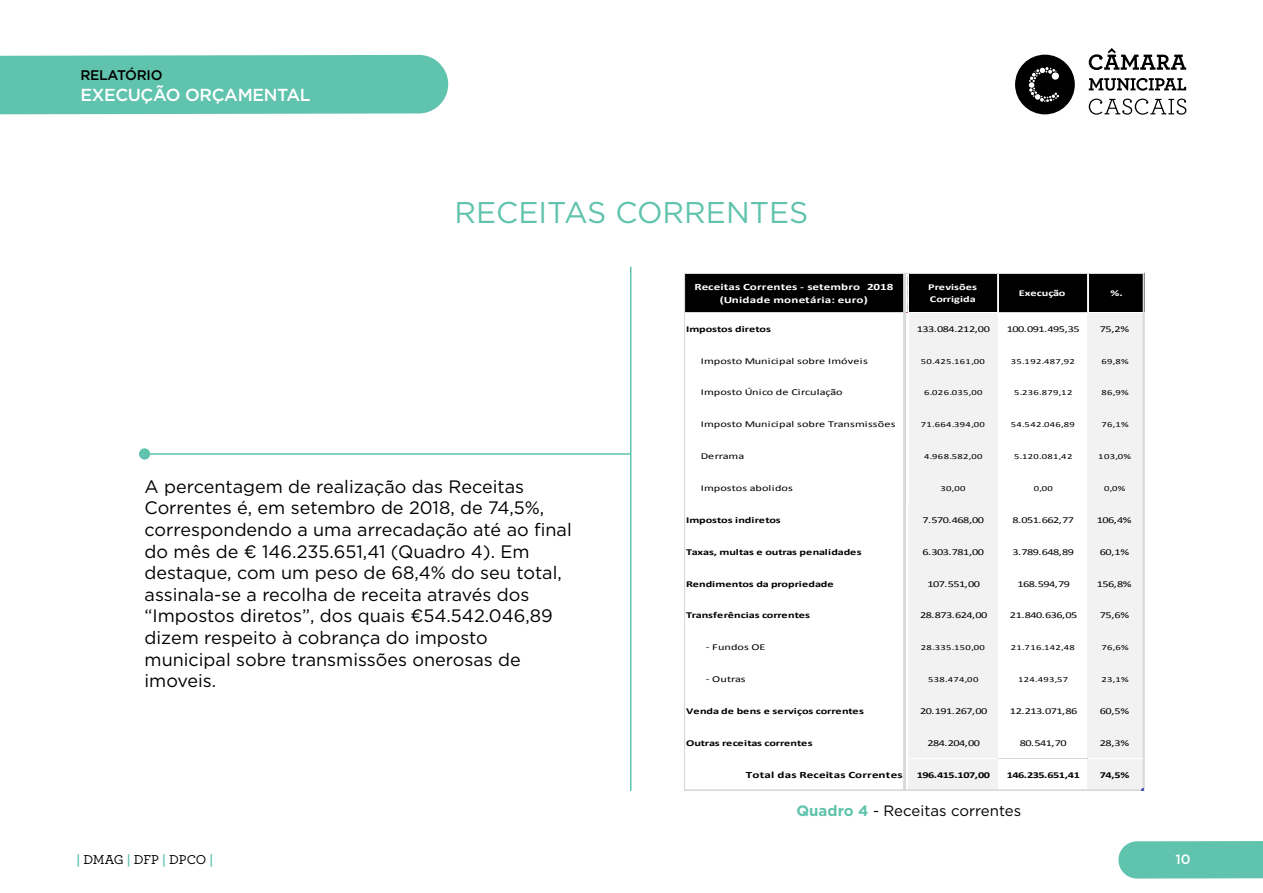
<style>
.page{position:relative;width:1263px;height:893px;background:#fff}
.page>*{position:absolute;margin:0;border:0;box-sizing:border-box;transform-origin:0 0}
.t1{font:30px "Gotham";color:#60c3ad}
.t2{font:18px/21.6px "Gotham";color:#000}
.t3{font:500 17.4px "Gotham";letter-spacing:-.02em;color:#fff}
.t4{font:15px "Gotham";color:#000}
.t5{font:500 13.95px "Gotham";letter-spacing:-.02em;color:#000}
.t6{font:500 13.5px "Archer";letter-spacing:-.005em;color:#000}
.t7{font:500 13.5px "Gotham";color:#fff}
.t8{font:700 9.6px/12.6px "Calibri";letter-spacing:.005em;color:#fff;text-align:center;scale:1.36 1}
.t9{font:700 9.6px "Calibri";letter-spacing:.005em;color:#000;scale:1.36 1}
.t10{font:700 9px "Calibri";letter-spacing:-.005em;color:#000;scale:1.36 1}
.t11{font:9px "Calibri";letter-spacing:-.02em;color:#000;scale:1.36 1}
.t12{font:9px "Calibri";letter-spacing:.005em;color:#000;scale:1.36 1}
.t13{font:9px "Calibri";letter-spacing:-.04em;color:#000;scale:1.36 1}
.t14{font:700 9px/12px "Calibri";letter-spacing:-.005em;color:#fff;scale:1.36 1}
.t15{font:700 9px "Calibri";letter-spacing:-.04em;color:#000;scale:1.36 1}
.t16{font:9px "Calibri";color:#000;scale:1.36 1}
.t17{font:7.8px "Calibri";letter-spacing:.03em;color:#000;scale:1.36 1}
.s1{font-weight:700;color:#60c3ad}
</style>
<div class="page">
<svg style="left:1118px;top:841px;width:145px;height:38px;background:#67c5b1"></svg>
<svg style="left:1089px;top:48px;width:97px;height:22px"></svg>
<svg style="left:1089px;top:99px;width:97px;height:16px"></svg>
<svg style="left:1089px;top:78px;width:97px;height:13px"></svg>
<svg style="left:1015px;top:55px;width:60px;height:59px"></svg>
<div style="left:0;top:55px;width:449px;height:60px;background:#60c3ad"></div>
<hr style="left:145px;top:453px;width:485px;height:2px;background:#60c3ad">
<div style="left:139px;top:448px;width:11px;height:12px;background:#60c3ad;border-radius:50%"></div>
<hr style="left:630px;top:267px;width:1px;height:524px;background:#60c3ad">
<div style="left:684px;top:273px;width:221px;height:40px;background:#000"></div>
<div style="left:908px;top:273px;width:237px;height:40px;background:#000"></div>
<div style="left:908px;top:312px;width:90px;height:479px;background:#f2f2f2"></div>
<div style="left:1088px;top:312px;width:57px;height:479px;background:#f2f2f2"></div>
<hr style="left:685px;top:273px;width:219px;height:1px;background:#d9d9d9">
<hr style="left:685px;top:312px;width:219px;height:1px;background:#d9d9d9">
<hr style="left:908px;top:274px;width:1px;height:38px;background:#fff">
<hr style="left:908px;top:312px;width:90px;height:1px;background:#fff">
<hr style="left:998px;top:312px;width:90px;height:1px;background:#d9d9d9">
<hr style="left:903px;top:274px;width:1px;height:70px;background:#d9d9d9">
<hr style="left:904px;top:274px;width:1px;height:70px;background:#d9d9d9">
<hr style="left:905px;top:274px;width:1px;height:70px;background:#d9d9d9">
<hr style="left:903px;top:344px;width:1px;height:160px;background:#d9d9d9">
<hr style="left:904px;top:344px;width:1px;height:160px;background:#d9d9d9">
<hr style="left:905px;top:344px;width:1px;height:160px;background:#d9d9d9">
<hr style="left:908px;top:758px;width:90px;height:1px;background:#fff">
<hr style="left:998px;top:758px;width:90px;height:1px;background:#d9d9d9">
<hr style="left:685px;top:789px;width:219px;height:1px;background:#d9d9d9">
<hr style="left:685px;top:790px;width:219px;height:1px;background:#d9d9d9">
<hr style="left:685px;top:791px;width:219px;height:1px;background:#d9d9d9">
<hr style="left:684px;top:274px;width:1px;height:516px;background:#d9d9d9">
<hr style="left:903px;top:504px;width:1px;height:286px;background:#d9d9d9">
<hr style="left:904px;top:504px;width:1px;height:286px;background:#d9d9d9">
<hr style="left:905px;top:504px;width:1px;height:286px;background:#d9d9d9">
<hr style="left:908px;top:313px;width:1px;height:191px;background:#fff">
<hr style="left:997px;top:274px;width:1px;height:38px;background:#fff">
<hr style="left:998px;top:274px;width:1px;height:38px;background:#fff">
<hr style="left:1087px;top:274px;width:1px;height:38px;background:#fff">
<hr style="left:1088px;top:274px;width:1px;height:38px;background:#fff">
<hr style="left:1143px;top:274px;width:1px;height:516px;background:#d9d9d9">
<hr style="left:1144px;top:274px;width:1px;height:516px;background:#d9d9d9">
<hr style="left:906px;top:273px;width:237px;height:1px;background:#d9d9d9">
<hr style="left:1088px;top:312px;width:55px;height:1px;background:#fff">
<hr style="left:1088px;top:758px;width:55px;height:1px;background:#fff">
<hr style="left:906px;top:789px;width:237px;height:1px;background:#d9d9d9">
<hr style="left:906px;top:790px;width:237px;height:1px;background:#d9d9d9">
<hr style="left:906px;top:791px;width:237px;height:1px;background:#d9d9d9">
<p class="t5" style="left:80px;top:66px;width:20px">RELAT</p>
<p class="t5" style="left:125px;top:66px;width:36px">ÓRIO</p>
<p class="t3" style="left:80px;top:83px;width:232px">EXECUÇÃO ORÇAMENTAL</p>
<h1 class="t1" style="left:454px;top:193px;width:39px">Recei</h1>
<h1 class="t1" style="left:547px;top:193px;width:113px">tas Corren</h1>
<h1 class="t1" style="left:750px;top:193px;width:60px">tes</h1>
<p class="t8" style="left:694px;top:281px;width:148px">Receitas Correntes - setembro 2018 (Unidade monetária: euro)</p>
<p class="t8" style="left:907px;top:268px;width:7px;text-align:justify">C o l</p>
<p class="t14" style="left:928px;top:281px;width:37px">Previsões<br>Corrigida</p>
<p class="t14" style="left:1019px;top:287px;width:36px">Execução</p>
<p class="t14" style="left:1110px;top:287px;width:11px">%.</p>
<p class="t2" style="left:145px;top:475px;width:429px">A percentagem de realização das Receitas Correntes é, em setembro de 2018, de 74,5%, correspondendo a uma arrecadação até ao final do mês de € 146.235.651,41 (Quadro 4). Em destaque, com um peso de 68,4% do seu total, assinala-se a recolha de receita através dos “Impostos diretos”, dos quais €54.542.046,89 dizem respeito à cobrança do imposto municipal sobre transmissões onerosas de imoveis.</p>
<p class="t10" style="left:686px;top:323px;width:64px">Impostos diretos</p>
<p class="t13" style="left:917px;top:323px;width:55px">133.084.212,00</p>
<p class="t13" style="left:1007px;top:323px;width:55px">100.091.495,35</p>
<p class="t11" style="left:1100px;top:323px;width:23px">75,2%</p>
<p class="t12" style="left:701px;top:355px;width:124px">Imposto Municipal sobre Imóveis</p>
<p class="t17" style="left:921px;top:356px;width:49px">50.425.161,00</p>
<p class="t17" style="left:1011px;top:356px;width:49px">35.192.487,92</p>
<p class="t17" style="left:1101px;top:356px;width:21px">69,8%</p>
<p class="t16" style="left:701px;top:387px;width:106px">Imposto Único de Circulação</p>
<p class="t17" style="left:924px;top:388px;width:44px">6.026.035,00</p>
<p class="t17" style="left:1014px;top:388px;width:44px">5.236.879,12</p>
<p class="t17" style="left:1101px;top:388px;width:21px">86,9%</p>
<p class="t12" style="left:701px;top:419px;width:145px">Imposto Municipal sobre Transmissões</p>
<p class="t17" style="left:921px;top:420px;width:49px">71.664.394,00</p>
<p class="t17" style="left:1011px;top:420px;width:49px">54.542.046,89</p>
<p class="t17" style="left:1101px;top:420px;width:21px">76,1%</p>
<p class="t11" style="left:701px;top:450px;width:33px">Derrama</p>
<p class="t17" style="left:924px;top:452px;width:44px">4.968.582,00</p>
<p class="t17" style="left:1014px;top:452px;width:44px">5.120.081,42</p>
<p class="t17" style="left:1098px;top:452px;width:26px">103,0%</p>
<p class="t12" style="left:701px;top:482px;width:69px">Impostos abolidos</p>
<p class="t17" style="left:940px;top:483px;width:20px">30,00</p>
<p class="t17" style="left:1034px;top:483px;width:16px">0,00</p>
<p class="t17" style="left:1104px;top:483px;width:17px">0,0%</p>
<p class="t10" style="left:686px;top:514px;width:71px">Impostos indiretos</p>
<p class="t11" style="left:922px;top:514px;width:47px">7.570.468,00</p>
<p class="t11" style="left:1012px;top:514px;width:47px">8.051.662,77</p>
<p class="t11" style="left:1097px;top:514px;width:27px">106,4%</p>
<p class="t10" style="left:686px;top:546px;width:131px">Taxas, multas e outras penalidades</p>
<p class="t11" style="left:922px;top:546px;width:47px">6.303.781,00</p>
<p class="t11" style="left:1012px;top:546px;width:47px">3.789.648,89</p>
<p class="t11" style="left:1100px;top:546px;width:23px">60,1%</p>
<p class="t10" style="left:686px;top:578px;width:110px">Rendimentos da propriedade</p>
<p class="t11" style="left:927px;top:578px;width:40px">107.551,00</p>
<p class="t11" style="left:1017px;top:578px;width:40px">168.594,79</p>
<p class="t11" style="left:1097px;top:578px;width:27px">156,8%</p>
<p class="t10" style="left:686px;top:610px;width:93px">Transferências correntes</p>
<p class="t13" style="left:920px;top:610px;width:51px">28.873.624,00</p>
<p class="t13" style="left:1010px;top:610px;width:51px">21.840.636,05</p>
<p class="t11" style="left:1100px;top:610px;width:23px">75,6%</p>
<p class="t12" style="left:706px;top:642px;width:45px">- Fundos OE</p>
<p class="t17" style="left:921px;top:643px;width:49px">28.335.150,00</p>
<p class="t17" style="left:1011px;top:643px;width:49px">21.716.142,48</p>
<p class="t17" style="left:1101px;top:643px;width:21px">76,6%</p>
<p class="t11" style="left:706px;top:673px;width:31px">- Outras</p>
<p class="t17" style="left:928px;top:675px;width:38px">538.474,00</p>
<p class="t17" style="left:1018px;top:675px;width:38px">124.493,57</p>
<p class="t17" style="left:1101px;top:675px;width:21px">23,1%</p>
<p class="t10" style="left:686px;top:705px;width:132px">Venda de bens e serviços correntes</p>
<p class="t13" style="left:920px;top:705px;width:51px">20.191.267,00</p>
<p class="t13" style="left:1010px;top:705px;width:51px">12.213.071,86</p>
<p class="t11" style="left:1100px;top:705px;width:23px">60,5%</p>
<p class="t10" style="left:686px;top:737px;width:95px">Outras receitas correntes</p>
<p class="t11" style="left:927px;top:737px;width:40px">284.204,00</p>
<p class="t11" style="left:1020px;top:737px;width:36px">80.541,70</p>
<p class="t11" style="left:1100px;top:737px;width:23px">28,3%</p>
<p class="t9" style="left:746px;top:769px;width:117px">Total das Receitas Correntes</p>
<p class="t15" style="left:917px;top:769px;width:55px">196.415.107,00</p>
<p class="t15" style="left:1007px;top:769px;width:55px">146.235.651,41</p>
<p class="t10" style="left:1100px;top:769px;width:23px">74,5%</p>
<p class="t4" style="left:796px;top:801px;width:226px"><span class="s1">Quadro 4</span> - Receitas correntes</p>
<p class="t6" style="left:77px;top:850px;width:138px"><span class="s1">|</span> DMAG <span class="s1">|</span> DFP <span class="s1">|</span> DPCO <span class="s1">|</span></p>
<p class="t7" style="left:1175px;top:850px;width:17px">10</p>
</div>
